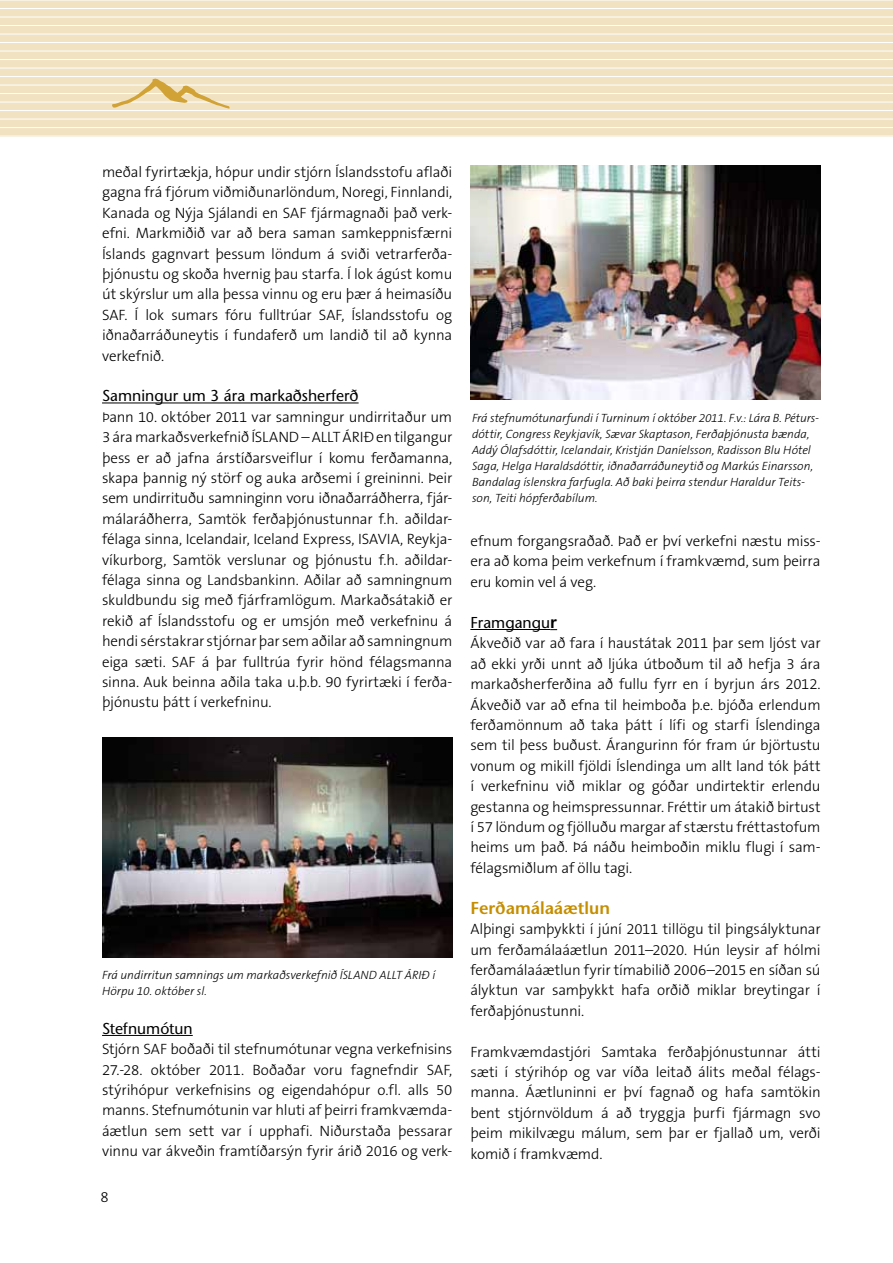
<style>
.page{position:relative;width:893px;height:1263px;background:#fff}
.page>*{position:absolute;margin:0;border:0;box-sizing:border-box;transform-origin:0 0}
.t1{font:600 17.25px "Stone Sans";letter-spacing:-.005em;color:#c58e00}
.t2{font:15.75px "Stone Sans";color:#000}
.t3{font:300 15px/20.4px "The Sans B3";letter-spacing:-.01em;color:#000;text-align:justify}
.t4{font:italic 300 12px/15.9px "The Sans B3";color:#000}
.s1{font-size:14.25px}
.s2{font-weight:600;font-size:17.25px}
</style>
<div class="page">
<div style="left:0;top:0;width:893px;height:136px;background:#f1e2c1"></div>
<hr style="left:0;top:0;width:893px;height:1px;background:#fff">
<hr style="left:0;top:8px;width:893px;height:1px;background:#fff">
<hr style="left:0;top:17px;width:893px;height:1px;background:#fff">
<hr style="left:0;top:25px;width:893px;height:1px;background:#fff">
<hr style="left:0;top:34px;width:893px;height:1px;background:#fff">
<hr style="left:0;top:42px;width:893px;height:1px;background:#fff">
<hr style="left:0;top:51px;width:893px;height:1px;background:#fff">
<hr style="left:0;top:59px;width:893px;height:1px;background:#fff">
<hr style="left:0;top:68px;width:893px;height:1px;background:#fff">
<hr style="left:0;top:76px;width:893px;height:1px;background:#fff">
<hr style="left:0;top:85px;width:893px;height:1px;background:#fff">
<hr style="left:0;top:93px;width:893px;height:1px;background:#fff">
<hr style="left:0;top:102px;width:893px;height:1px;background:#fff">
<hr style="left:0;top:110px;width:893px;height:1px;background:#fff">
<hr style="left:0;top:119px;width:893px;height:1px;background:#fff">
<hr style="left:0;top:127px;width:893px;height:1px;background:#fff">
<svg style="left:112px;top:78px;width:118px;height:31px"></svg>
<hr style="left:102px;top:403px;width:257px;height:1px;background:#000">
<hr style="left:102px;top:1035px;width:91px;height:1px;background:#000">
<hr style="left:470px;top:629px;width:80px;height:1px;background:#000">
<img style="left:102px;top:738px;width:350px;height:220px">
<img style="left:471px;top:166px;width:349px;height:233px">
<p class="t3" style="left:102px;top:162px;width:352px">meðal fyrirtækja, hópur undir stjórn Íslandsstofu aflaði gagna frá fjórum viðmiðunarlöndum, Noregi, Finnlandi, Kanada og Nýja Sjálandi en SAF fjármagnaði það verk&shy;efni. Markmiðið var að bera saman samkeppnisfærni Íslands gagnvart þessum löndum á sviði vetrarferða&shy;þjónustu og skoða hvernig þau starfa. Í lok ágúst komu út skýrslur um alla þessa vinnu og eru þær á heimasíðu SAF. Í lok sumars fóru fulltrúar SAF, Íslandsstofu og iðnaðarráðuneytis í fundaferð um landið til að kynna verkefnið.</p>
<p class="t2" style="left:102px;top:386px;width:258px">Samningur um 3 ára markaðsherferð</p>
<p class="t3" style="left:102px;top:407px;width:352px;text-align:left"><span class="s1">Þ</span>ann 10. október 2011 var samningur undirritaður um 3 ára markaðsverkefnið ÍSLAND – ALLT ÁRIÐ en tilgangur þess er að jafna árstíðarsveiflur í komu ferðamanna, skapa þannig ný störf og auka arðsemi í greininni. Þeir sem undirrituðu samninginn voru iðnaðarráðherra, fjár-- málaráðherra, Samtök ferðaþjónustunnar f.h. aðildar&shy;félaga sinna, Icelandair, Iceland Express, ISAVIA, Reykja&shy;víkurborg, Samtök verslunar og þjónustu f.h. aðildar&shy;félaga sinna og Landsbankinn. Aðilar að samningnum skuldbundu sig með fjárframlögum. Markaðsátakið er rekið af Íslandsstofu og er umsjón með verkefninu á hendi sérstakrar stjórnar þar sem aðilar að samningnum eiga sæti. SAF á þar fulltrúa fyrir hönd félagsmanna sinna. Auk beinna aðila taka u.þ.b. 90 fyrirtæki í ferða&shy;þjónustu þátt í verkefninu.</p>
<p class="t4" style="left:102px;top:967px;width:335px">Frá undirritun samnings um markaðsverkefnið ÍSLAND ALLT ÁRIÐ í<br>Hörpu 10. október sl.</p>
<p class="t2" style="left:102px;top:1019px;width:92px">Stefnumótun</p>
<p class="t3" style="left:102px;top:1039px;width:352px">Stjórn SAF boðaði til stefnumótunar vegna verkefnisins 27.-28. október 2011. Boðaðar voru fagnefndir SAF, stýrihópur verkefnisins og eigendahópur o.fl. alls 50 manns. Stefnumótunin var hluti af þeirri framkvæmda&shy;áætlun sem sett var í upphafi. Niðurstaða þessarar vinnu var ákveðin framtíðarsýn fyrir árið 2016 og verk-</p>
<p class="t3" style="left:101px;top:1187px;width:10px">8</p>
<p class="t4" style="left:472px;top:410px;width:347px">Frá stefnumótunarfundi í Turninum í október 2011. F.v.: Lára B. Péturs&shy;dóttir, Congress Reykjavík, Sævar Skaptason, Ferðaþjónusta bænda, Addý Ólafsdóttir, Icelandair, Kristján Daníelsson, Radisson Blu Hótel Saga, Helga Haraldsdóttir, iðnaðarráðuneytið og Markús Einarsson, Bandalag íslenskra farfugla. Að baki þeirra stendur Haraldur Teits&shy;son, Teiti hópferðabílum.</p>
<p class="t3" style="left:470px;top:531px;width:352px">efnum forgangsraðað. Það er því verkefni næstu miss&shy;era að koma þeim verkefnum í framkvæmd, sum þeirra eru komin vel á veg.</p>
<p class="t2" style="left:470px;top:613px;width:88px">Framgangu<span class="s2">r</span></p>
<p class="t3" style="left:470px;top:634px;width:352px">Ákveðið var að fara í haustátak 2011 þar sem ljóst var að ekki yrði unnt að ljúka útboðum til að hefja 3 ára markaðsherferðina að fullu fyrr en í byrjun árs 2012.<br>Ákveðið var að efna til heimboða þ.e. bjóða erlendum ferðamönnum að taka þátt í lífi og starfi Íslendinga sem til þess buðust. Árangurinn fór fram úr björtustu vonum og mikill fjöldi Íslendinga um allt land tók þátt í verkefninu við miklar og góðar undirtektir erlendu gestanna og heimspressunnar. Fréttir um átakið birtust í 57 löndum og fjölluðu margar af stærstu fréttastofum heims um það. Þá náðu heimboðin miklu flugi í sam&shy;félagsmiðlum af öllu tagi.</p>
<p class="t1" style="left:470px;top:897px;width:141px">Ferðamálaáætlun</p>
<p class="t3" style="left:470px;top:919px;width:352px">Alþingi samþykkti í júní 2011 tillögu til þingsályktunar um ferðamálaáætlun 2011–2020. Hún leysir af hólmi ferðamálaáætlun fyrir tímabilið 2006–2015 en síðan sú ályktun var samþykkt hafa orðið miklar breytingar í ferðaþjónustunni.</p>
<p class="t3" style="left:470px;top:1042px;width:352px">Framkvæmdastjóri Samtaka ferðaþjónustunnar átti sæti í stýrihóp og var víða leitað álits meðal félags&shy;manna. Áætluninni er því fagnað og hafa samtökin bent stjórnvöldum á að tryggja þurfi fjármagn svo þeim mikilvægu málum, sem þar er fjallað um, verði komið í framkvæmd.</p>
</div>
